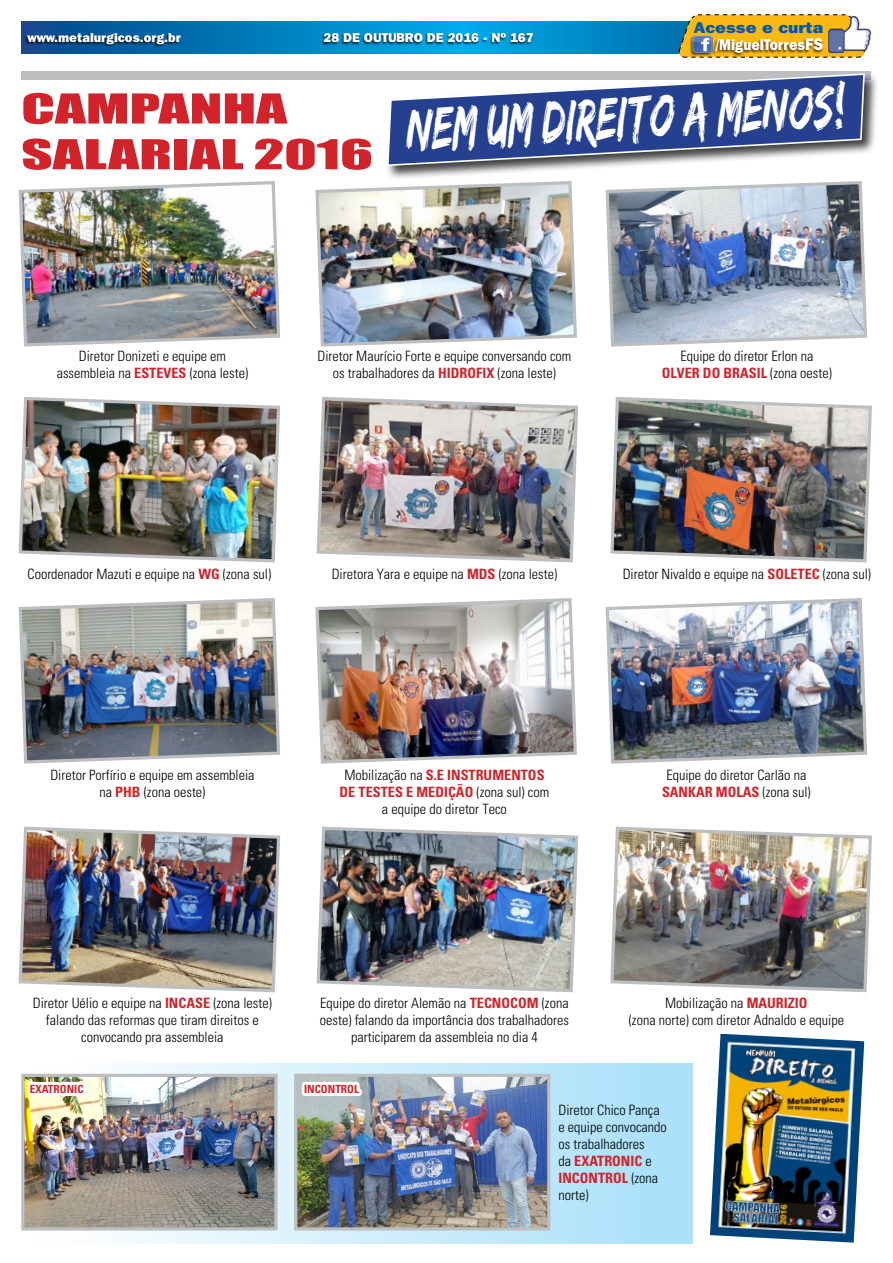
<style>
.page{position:relative;width:893px;height:1263px;background:#fff}
.page>*{position:absolute;margin:0;border:0;box-sizing:border-box;transform-origin:0 0}
.t1{font:52.8px "Edo";color:#fff;scale:.66 1}
.t2{font:38.1px/45.8px "Impact";color:#d2232a;scale:1.6 1}
.t3{font:800 15.45px/17.4px "Franklin Gothic IT Cby BT";color:#fff;text-align:right;scale:.88 1}
.t4{font:300 condensed 14.25px/17.1px "Univers";color:#000;text-align:center}
.t5{font:800 12.75px "Franklin Gothic IT Cby BT";color:#fff}
.t6{font:700 condensed 11.25px "Univers";color:#d2232a}
.s1{color:#005baa}
.s2{font-size:16.65px}
.s3{font-weight:700;color:#d2232a}
</style>
<div class="page">
<svg style="left:21px;top:22px;width:656px;height:31px;background:#0080bf"></svg>
<div style="left:24px;top:33px;width:157px;height:14px;background:#000;opacity:.75"></div>
<div style="left:321px;top:32px;width:212px;height:13px;background:#000;opacity:.75"></div>
<svg style="left:677px;top:14px;width:187px;height:44px;background:#e5b22c"></svg>
<div style="left:711px;top:38px;width:112px;height:19px;background:#000;opacity:.75"></div>
<div style="left:689px;top:35px;width:24px;height:22px;background:#000;opacity:.75"></div>
<img style="left:693px;top:36px;width:20px;height:17px">
<img style="left:827px;top:16px;width:45px;height:38px">
<div style="left:21px;top:71px;width:850px;height:9px;background:#bcbec0"></div>
<div style="left:385px;top:72px;width:494px;height:108px;background:#000;opacity:.75"></div>
<svg style="left:386px;top:73px;width:480px;height:94px"></svg>
<img style="left:710px;top:1034px;width:154px;height:208px">
<img style="left:18px;top:181px;width:263px;height:166px">
<img style="left:18px;top:598px;width:263px;height:166px">
<img style="left:315px;top:179px;width:264px;height:168px">
<img style="left:315px;top:598px;width:262px;height:166px">
<img style="left:604px;top:179px;width:265px;height:168px">
<img style="left:605px;top:598px;width:263px;height:166px">
<img style="left:18px;top:396px;width:263px;height:167px">
<img style="left:18px;top:826px;width:263px;height:167px">
<img style="left:316px;top:397px;width:263px;height:166px">
<img style="left:316px;top:826px;width:263px;height:167px">
<img style="left:610px;top:396px;width:262px;height:167px">
<img style="left:610px;top:826px;width:262px;height:167px">
<div style="left:34px;top:1063px;width:659px;height:181px;background:linear-gradient(to right,#fffefd,#a7dff9)"></div>
<img style="left:25px;top:1078px;width:249px;height:148px">
<div style="left:21px;top:1074px;width:257px;height:156px;border:3px solid #bcbec0"></div>
<img style="left:298px;top:1078px;width:248px;height:148px">
<div style="left:294px;top:1074px;width:256px;height:156px;border:3px solid #bcbec0"></div>
<svg style="left:302px;top:1063px;width:63px;height:60px"></svg>
<img style="left:25px;top:1063px;width:64px;height:60px">
<p class="t5" style="left:28px;top:29px;width:155px">www.metalurgicos.org.br</p>
<p class="t5" style="left:323px;top:29px;width:212px">28 DE OUTUBRO DE 2016 - Nº 167</p>
<p class="t3" style="left:694px;top:18px;width:148px"><span class="s1">Acesse e curta </span>/MiguelTorres<span class="s2">FS</span></p>
<h2 class="t2" style="left:21px;top:85px;width:221px">CAMPANHA<br>SALARIAL 2016</h2>
<h1 class="t1" style="left:403px;top:104px;width:667px;rotate:-3deg">NEM UM DIREITO A MENOS!</h1>
<p class="t4" style="left:57px;top:347px;width:193px">Diretor Donizeti e equipe em assembleia na <span class="s3">ESTEVES</span> (zona leste)</p>
<p class="t4" style="left:317px;top:347px;width:256px">Diretor Maurício Forte e equipe conversando com os trabalhadores da <span class="s3">HIDROFIX</span> (zona leste)</p>
<p class="t4" style="left:662px;top:347px;width:172px">Equipe do diretor Erlon na<br><span class="s3">OLVER DO BRASIL</span> (zona oeste)</p>
<p class="t4" style="left:28px;top:565px;width:245px">Coordenador Mazuti e equipe na <span class="s3">WG</span> (zona sul)</p>
<p class="t4" style="left:332px;top:565px;width:227px">Diretora Yara e equipe na <span class="s3">MDS</span> (zona leste)</p>
<p class="t4" style="left:623px;top:565px;width:250px">Diretor Nivaldo e equipe na <span class="s3">SOLETEC</span> (zona sul)</p>
<p class="t4" style="left:50px;top:766px;width:206px">Diretor Porfírio e equipe em assembleia na <span class="s3">PHB</span> (zona oeste)</p>
<p class="t4" style="left:340px;top:766px;width:211px">Mobilização na <span class="s3">S.E INSTRUMENTOS<br>DE TESTES E MEDIÇÃO</span> (zona sul) com a equipe do diretor Teco</p>
<p class="t4" style="left:662px;top:766px;width:150px">Equipe do diretor Carlão na<br><span class="s3">SANKAR MOLAS</span> (zona sul)</p>
<p class="t4" style="left:33px;top:994px;width:240px">Diretor Uélio e equipe na <span class="s3">INCASE</span> (zona leste) falando das reformas que tiram direitos e convocando pra assembleia</p>
<p class="t4" style="left:320px;top:994px;width:251px">Equipe do diretor Alemão na <span class="s3">TECNOCOM</span> (zona oeste) falando da importância dos trabalhadores participarem da assembleia no dia 4</p>
<p class="t6" style="left:30px;top:1082px;width:55px">EXATRONIC</p>
<p class="t6" style="left:304px;top:1082px;width:57px">INCONTROL</p>
<p class="t4" style="left:629px;top:994px;width:217px">Mobilização na <span class="s3">MAURIZIO<br></span>(zona norte) com diretor Adnaldo e equipe</p>
<p class="t4" style="left:558px;top:1101px;width:110px;text-align:left">Diretor Chico Pança e equipe convocando os trabalhadores<br>da <span class="s3">EXATRONIC</span> e<br><span class="s3">INCONTROL</span> (zona norte)</p>
</div>
